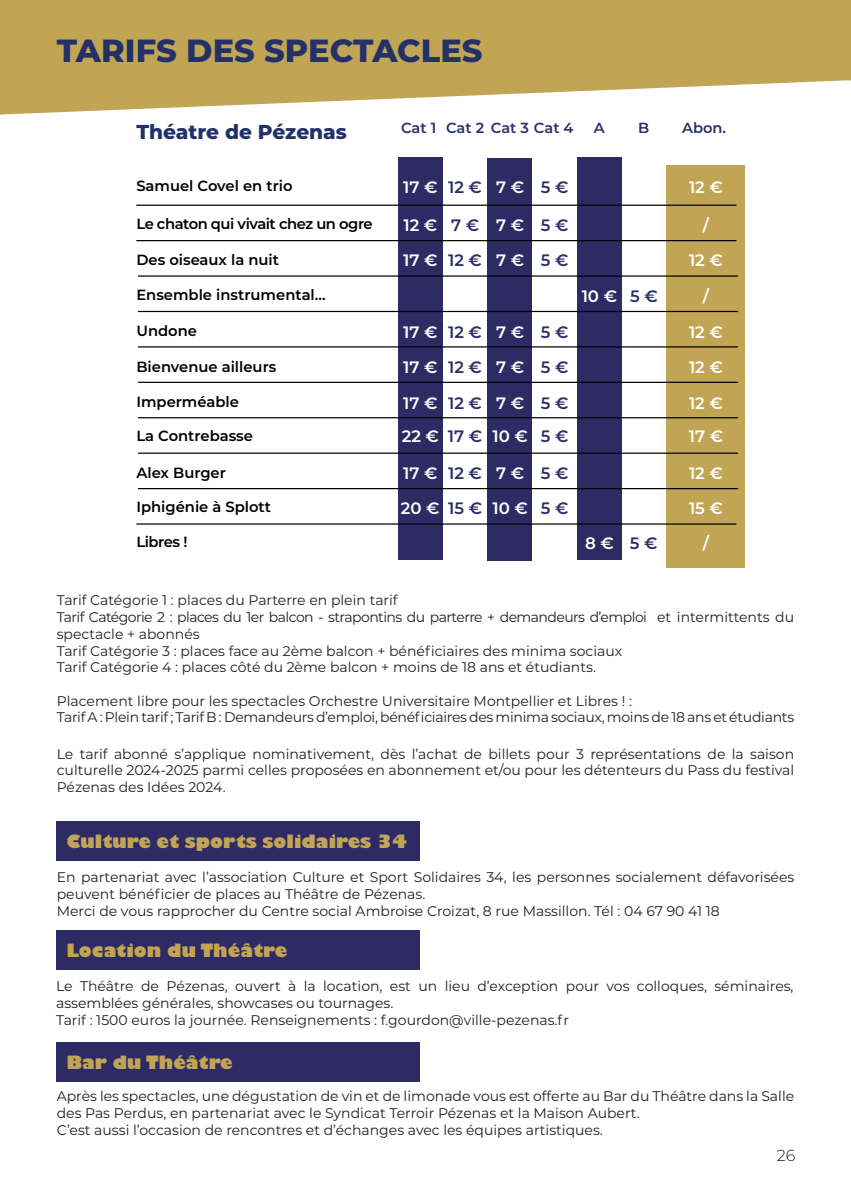
<style>
.page{position:relative;width:851px;height:1191px;background:#fff}
.page>*{position:absolute;margin:0;border:0;box-sizing:border-box;transform-origin:0 0}
.titre_livre{font:800 32px "Montserrat";color:#243169}
.titre_livre-2{font:800 20px "Montserrat";color:#243169}
.Titre{font:800 18px "Gill Sans";color:#c2a455}
.Résumé{font:600 16.6px "Montserrat";color:#fff}
.Résumé-2{font:600 16.6px "Montserrat";color:#2d2f69}
.t1{font:300 16px "Montserrat";color:#231f20}
.Résumé-3{font:600 14.8px "Montserrat";color:#000001}
.Résumé-4{font:600 14.8px "Montserrat";letter-spacing:-.03em;color:#000001}
.Résumé-5{font:600 14.6px "Montserrat";color:#29306a}
.Résumé-6{font:14px/16.8px "Montserrat";color:#231f20}
.Résumé-7{font:14px/16.8px "Montserrat";letter-spacing:-.04em;color:#231f20}
.Résumé-8{font:14px "Montserrat";letter-spacing:-.02em;color:#231f20}
</style>
<div class="page">
<svg style="left:0;top:0;width:850px;height:115px;background:#cbb16f"></svg>
<hr style="left:848px;top:0;width:2px;height:80px;background:#c2a455">
<div style="left:666px;top:165px;width:79px;height:402px;background:#c2a455"></div>
<div style="left:398px;top:157px;width:44px;height:403px;background:#2d2a64"></div>
<div style="left:487px;top:158px;width:45px;height:402px;background:#2d2a64"></div>
<div style="left:577px;top:157px;width:44px;height:403px;background:#2d2a64"></div>
<hr style="left:136px;top:205px;width:600px;height:1px;background:#000">
<hr style="left:136px;top:240px;width:600px;height:1px;background:#000">
<hr style="left:138px;top:275px;width:600px;height:2px;background:#000">
<hr style="left:138px;top:311px;width:600px;height:1px;background:#000">
<hr style="left:138px;top:346px;width:600px;height:1px;background:#000">
<hr style="left:138px;top:382px;width:600px;height:1px;background:#000">
<hr style="left:138px;top:417px;width:600px;height:1px;background:#000">
<hr style="left:138px;top:452px;width:600px;height:2px;background:#000">
<hr style="left:138px;top:488px;width:600px;height:1px;background:#000">
<hr style="left:136px;top:523px;width:600px;height:1px;background:#000">
<div style="left:56px;top:821px;width:363px;height:39px;background:#2d2a64"></div>
<div style="left:56px;top:930px;width:363px;height:39px;background:#2d2a64"></div>
<div style="left:56px;top:1042px;width:363px;height:39px;background:#2d2a64"></div>
<p class="titre_livre" style="left:57px;top:27px;width:427px">TARIFS DES SPECTACLES</p>
<p class="titre_livre-2" style="left:136px;top:117px;width:212px">Théatre de Pézenas</p>
<p class="Résumé-5" style="left:401px;top:118px;width:37px">Cat 1</p>
<p class="Résumé-5" style="left:446px;top:118px;width:129px">Cat 2 Cat 3 Cat 4</p>
<p class="Résumé-5" style="left:593px;top:118px;width:12px">A</p>
<p class="Résumé-5" style="left:638px;top:118px;width:13px">B</p>
<p class="Résumé-5" style="left:682px;top:118px;width:45px">Abon.</p>
<p class="Résumé-3" style="left:136px;top:175px;width:158px">Samuel Covel en trio</p>
<p class="Résumé-4" style="left:136px;top:213px;width:238px">Le chaton qui vivait chez un ogre</p>
<p class="Résumé-3" style="left:136px;top:249px;width:144px">Des oiseaux la nuit</p>
<p class="Résumé-3" style="left:136px;top:284px;width:191px">Ensemble instrumental...</p>
<p class="Résumé-3" style="left:136px;top:321px;width:62px">Undone</p>
<p class="Résumé-3" style="left:136px;top:356px;width:141px">Bienvenue ailleurs</p>
<p class="Résumé-3" style="left:136px;top:391px;width:104px">Imperméable</p>
<p class="Résumé-3" style="left:136px;top:425px;width:118px">La Contrebasse</p>
<p class="Résumé-3" style="left:136px;top:462px;width:91px">Alex Burger</p>
<p class="Résumé-3" style="left:136px;top:496px;width:136px">Iphigénie à Splott</p>
<p class="Résumé-3" style="left:136px;top:531px;width:53px">Libres !</p>
<p class="Résumé" style="left:403px;top:175px;width:36px">17 €</p>
<p class="Résumé-2" style="left:448px;top:175px;width:35px">12 €</p>
<p class="Résumé" style="left:496px;top:175px;width:30px">7 €</p>
<p class="Résumé-2" style="left:540px;top:175px;width:29px">5 €</p>
<p class="Résumé" style="left:403px;top:213px;width:35px">12 €</p>
<p class="Résumé-2" style="left:451px;top:213px;width:30px">7 €</p>
<p class="Résumé" style="left:496px;top:213px;width:30px">7 €</p>
<p class="Résumé-2" style="left:540px;top:213px;width:29px">5 €</p>
<p class="Résumé" style="left:403px;top:248px;width:36px">17 €</p>
<p class="Résumé-2" style="left:448px;top:248px;width:35px">12 €</p>
<p class="Résumé" style="left:496px;top:248px;width:30px">7 €</p>
<p class="Résumé-2" style="left:540px;top:248px;width:29px">5 €</p>
<p class="Résumé" style="left:403px;top:320px;width:36px">17 €</p>
<p class="Résumé-2" style="left:448px;top:320px;width:35px">12 €</p>
<p class="Résumé" style="left:496px;top:320px;width:30px">7 €</p>
<p class="Résumé-2" style="left:540px;top:320px;width:29px">5 €</p>
<p class="Résumé" style="left:403px;top:355px;width:36px">17 €</p>
<p class="Résumé-2" style="left:448px;top:355px;width:35px">12 €</p>
<p class="Résumé" style="left:496px;top:355px;width:30px">7 €</p>
<p class="Résumé-2" style="left:540px;top:355px;width:29px">5 €</p>
<p class="Résumé" style="left:403px;top:391px;width:36px">17 €</p>
<p class="Résumé-2" style="left:448px;top:391px;width:35px">12 €</p>
<p class="Résumé" style="left:496px;top:391px;width:30px">7 €</p>
<p class="Résumé-2" style="left:540px;top:391px;width:29px">5 €</p>
<p class="Résumé" style="left:401px;top:424px;width:39px">22 €</p>
<p class="Résumé-2" style="left:448px;top:424px;width:36px">17 €</p>
<p class="Résumé" style="left:492px;top:424px;width:37px">10 €</p>
<p class="Résumé-2" style="left:540px;top:424px;width:29px">5 €</p>
<p class="Résumé" style="left:403px;top:462px;width:36px">17 €</p>
<p class="Résumé-2" style="left:448px;top:462px;width:35px">12 €</p>
<p class="Résumé" style="left:496px;top:462px;width:30px">7 €</p>
<p class="Résumé-2" style="left:540px;top:462px;width:29px">5 €</p>
<p class="Résumé" style="left:401px;top:496px;width:40px">20 €</p>
<p class="Résumé-2" style="left:448px;top:496px;width:35px">15 €</p>
<p class="Résumé-2" style="left:540px;top:496px;width:29px">5 €</p>
<p class="Résumé" style="left:492px;top:496px;width:37px">10 €</p>
<p class="Résumé" style="left:581px;top:284px;width:37px">10 €</p>
<p class="Résumé-2" style="left:630px;top:284px;width:29px">5 €</p>
<p class="Résumé" style="left:585px;top:531px;width:30px">8 €</p>
<p class="Résumé-2" style="left:629px;top:531px;width:29px">5 €</p>
<p class="Résumé" style="left:689px;top:175px;width:35px">12 €</p>
<p class="Résumé" style="left:702px;top:213px;width:8px">/</p>
<p class="Résumé" style="left:689px;top:248px;width:35px">12 €</p>
<p class="Résumé" style="left:702px;top:284px;width:8px">/</p>
<p class="Résumé" style="left:689px;top:320px;width:35px">12 €</p>
<p class="Résumé" style="left:689px;top:355px;width:35px">12 €</p>
<p class="Résumé" style="left:689px;top:391px;width:35px">12 €</p>
<p class="Résumé" style="left:688px;top:424px;width:36px">17 €</p>
<p class="Résumé" style="left:689px;top:462px;width:35px">12 €</p>
<p class="Résumé" style="left:689px;top:496px;width:35px">15 €</p>
<p class="Résumé" style="left:702px;top:531px;width:8px">/</p>
<p class="Résumé-6" style="left:57px;top:591px;width:342px">Tarif Catégorie 1 : places du Parterre en plein tarif</p>
<p class="Résumé-7" style="left:57px;top:608px;width:738px">Tarif Catégorie 2 : places du 1er balcon - strapontins du parterre + demandeurs d’emploi et intermittents du spectacle + abonnés</p>
<p class="Résumé-6" style="left:57px;top:641px;width:567px">Tarif Catégorie 3 : places face au 2ème balcon + bénéficiaires des minima sociaux</p>
<p class="Résumé-6" style="left:57px;top:658px;width:540px">Tarif Catégorie 4 : places côté du 2ème balcon + moins de 18 ans et étudiants.</p>
<p class="Résumé-6" style="left:57px;top:692px;width:576px">Placement libre pour les spectacles Orchestre Universitaire Montpellier et Libres ! :</p>
<p class="Résumé-8" style="left:57px;top:707px;width:738px">Tarif A : Plein tarif ; Tarif B : Demandeurs d’emploi, bénéficiaires des minima sociaux, moins de 18 ans et étudiants</p>
<p class="Résumé-6" style="left:57px;top:744px;width:739px;text-align:justify">Le tarif abonné s’applique nominativement, dès l’achat de billets pour 3 représentations de la saison culturelle 2024-2025 parmi celles proposées en abonnement et/ou pour les détenteurs du Pass du festival Pézenas des Idées 2024.</p>
<p class="Titre" style="left:66px;top:829px;width:343px">Culture et sports solidaires 34</p>
<p class="Résumé-6" style="left:57px;top:868px;width:739px">En partenariat avec l’association Culture et Sport Solidaires 34, les personnes socialement défavorisées peuvent bénéficier de places au Théâtre de Pézenas.</p>
<p class="Résumé-6" style="left:57px;top:902px;width:664px">Merci de vous rapprocher du Centre social Ambroise Croizat, 8 rue Massillon. Tél : 04 67 90 41 18</p>
<p class="Titre" style="left:66px;top:938px;width:222px">Location du Théâtre</p>
<p class="Résumé-6" style="left:56px;top:977px;width:739px">Le Théâtre de Pézenas, ouvert à la location, est un lieu d’exception pour vos colloques, séminaires, assemblées générales, showcases ou tournages.</p>
<p class="Résumé-6" style="left:56px;top:1010px;width:514px">Tarif : 1500 euros la journée. Renseignements : f.gourdon@ville-pezenas.fr</p>
<p class="Titre" style="left:66px;top:1050px;width:168px">Bar du Théâtre</p>
<p class="Résumé-6" style="left:57px;top:1087px;width:738px">Après les spectacles, une dégustation de vin et de limonade vous est offerte au Bar du Théâtre dans la Salle des Pas Perdus, en partenariat avec le Syndicat Terroir Pézenas et la Maison Aubert.</p>
<p class="Résumé-6" style="left:57px;top:1120px;width:547px">C’est aussi l’occasion de rencontres et d’échanges avec les équipes artistiques.</p>
<p class="t1" style="left:776px;top:1144px;width:20px">26</p>
</div>
